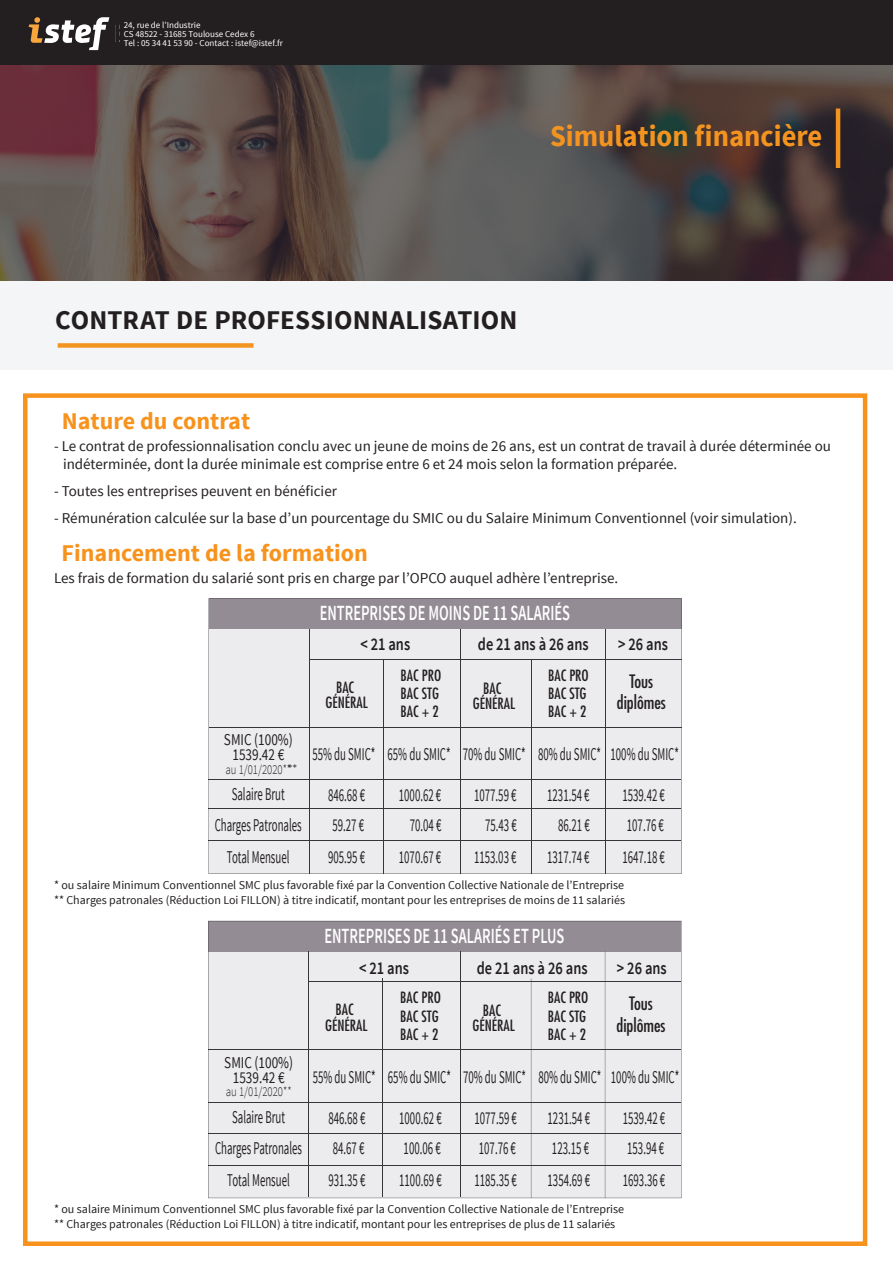
<style>
.page{position:relative;width:893px;height:1263px;background:#fff}
.page>*{position:absolute;margin:0;border:0;box-sizing:border-box;transform-origin:0 0}
.t1{font:700 30px "Source Sans Pro";color:#f49420;scale:.95 1}
.t2{font:700 27px "Source Sans Pro";letter-spacing:.005em;color:#231f20}
.t3{font:700 24px "Source Sans Pro";color:#f7931d}
.t4{font:600 21.6px "Source Sans Pro";color:#fff;scale:.67 1}
.t5{font:18px/30.5px "Source Sans Pro";color:#231f20;text-align:center;scale:.6 1}
.t6{font:600 18px "Source Sans Pro";color:#231f20;scale:.8 1}
.t7{font:condensed 18px/21.6px "Futura Std";color:#231f20;text-align:center}
.t8{font:16.5px/15px "Source Sans Pro";color:#231f20;text-align:center;scale:.8 1}
.t9{font:condensed 15.15px/18.1px "Futura Std";color:#231f20;text-align:center}
.t10{font:15px/18px "Source Sans Pro";color:#231f20}
.t11{font:300 13.5px "Source Sans Pro";color:#231f20;scale:.8 1}
.t12{font:12px/15px "Source Sans Pro";color:#231f20}
.t13{font:condensed 11.85px "Futura Std";color:#231f20}
.t14{font:9px/9px "Source Sans Pro";color:#fff}
</style>
<div class="page">
<div style="left:23px;top:393px;width:844px;height:853px;border:4px solid #f7931d"></div>
<div style="left:0;top:281px;width:893px;height:89px;background:#f4f5f6"></div>
<div style="left:0;top:0;width:893px;height:65px;background:#231f20"></div>
<svg style="left:0;top:65px;width:893px;height:216px;background:#554a47"></svg>
<hr style="left:836px;top:108px;width:4px;height:60px;background:#f49420">
<div style="left:58px;top:343px;width:196px;height:5px;background:#f49420"></div>
<svg style="left:115px;top:25px;width:1px;height:18px"></svg>
<svg style="left:29px;top:17px;width:80px;height:33px"></svg>
<svg style="left:208px;top:598px;width:474px;height:276px;background:#dedde0"></svg>
<hr style="left:209px;top:779px;width:472px;height:1px;background:#363539">
<svg style="left:208px;top:921px;width:473px;height:277px;background:#dddddf"></svg>
<hr style="left:208px;top:1102px;width:473px;height:1px;background:#363539">
<p class="t14" style="left:124px;top:20px;width:161px">24, rue de l’Industrie<br>CS 48522 - 31685 Toulouse Cedex 6<br>Tel : 05 34 41 53 90 - Contact : istef@istef.fr</p>
<h1 class="t1" style="left:550px;top:117px;width:288px">Simulation financière</h1>
<h2 class="t2" style="left:55px;top:302px;width:464px">CONTRAT DE PROFESSIONNALISATION</h2>
<h3 class="t3" style="left:62px;top:406px;width:190px">Nature du contrat</h3>
<p class="t10" style="left:63px;top:437px;width:769px;text-indent:-9px">- Le contrat de professionnalisation conclu avec un jeune de moins de 26 ans, est un contrat de travail à durée déterminée ou indéterminée, dont la durée minimale est comprise entre 6 et 24 mois selon la formation préparée.</p>
<p class="t10" style="left:54px;top:482px;width:284px">- Toutes les entreprises peuvent en bénéficier</p>
<p class="t10" style="left:54px;top:509px;width:744px">- Rémunération calculée sur la base d’un pourcentage du SMIC ou du Salaire Minimum Conventionnel (voir simulation).</p>
<h3 class="t3" style="left:62px;top:538px;width:308px">Financement de la formation</h3>
<p class="t10" style="left:54px;top:569px;width:566px">Les frais de formation du salarié sont pris en charge par l’OPCO auquel adhère l’entreprise.</p>
<p class="t4" style="left:320px;top:599px;width:375px">ENTREPRISES DE MOINS DE 11 SALARIÉS</p>
<p class="t6" style="left:478px;top:633px;width:140px">de 21 ans à 26 ans</p>
<p class="t6" style="left:360px;top:633px;width:64px">&lt; 21 ans</p>
<p class="t6" style="left:618px;top:633px;width:64px">&gt; 26 ans</p>
<p class="t8" style="left:224px;top:732px;width:88px">SMIC (100%)<br>1539.42 €</p>
<p class="t11" style="left:226px;top:761px;width:84px">au 1/01/2020**</p>
<p class="t13" style="left:288px;top:761px;width:10px">**</p>
<p class="t5" style="left:215px;top:779px;width:147px">Salaire Brut<br>Charges Patronales</p>
<p class="t5" style="left:227px;top:842px;width:106px">Total Mensuel</p>
<p class="t9" style="left:326px;top:680px;width:44px;line-height:15.1px">BAC<br>GÉNÉRAL</p>
<p class="t9" style="left:401px;top:666px;width:42px;text-align:left">BAC PRO<br>BAC STG<br>BAC + 2</p>
<p class="t9" style="left:548px;top:666px;width:42px;text-align:left">BAC PRO<br>BAC STG<br>BAC + 2</p>
<p class="t9" style="left:473px;top:680px;width:44px;line-height:15.1px">BAC<br>GÉNÉRAL</p>
<p class="t7" style="left:617px;top:670px;width:50px">Tous diplômes</p>
<p class="t5" style="left:312px;top:739px;width:612px">55% du SMIC* 65% du SMIC* 70% du SMIC* 80% du SMIC* 100% du SMIC*</p>
<p class="t5" style="left:328px;top:780px;width:63px">846.68 €</p>
<p class="t5" style="left:399px;top:780px;width:72px">1000.62 €</p>
<p class="t5" style="left:474px;top:780px;width:72px">1077.59 €</p>
<p class="t5" style="left:547px;top:780px;width:72px">1231.54 €</p>
<p class="t5" style="left:622px;top:780px;width:72px">1539.42 €</p>
<p class="t5" style="left:332px;top:810px;width:54px">59.27 €</p>
<p class="t5" style="left:410px;top:810px;width:54px">70.04 €</p>
<p class="t5" style="left:485px;top:810px;width:54px">75.43 €</p>
<p class="t5" style="left:558px;top:810px;width:54px">86.21 €</p>
<p class="t5" style="left:627px;top:810px;width:63px">107.76 €</p>
<p class="t5" style="left:328px;top:842px;width:63px">905.95 €</p>
<p class="t5" style="left:399px;top:842px;width:72px">1070.67 €</p>
<p class="t5" style="left:474px;top:842px;width:72px">1153.03 €</p>
<p class="t5" style="left:547px;top:842px;width:72px">1317.74 €</p>
<p class="t5" style="left:622px;top:842px;width:72px">1647.18 €</p>
<p class="t12" style="left:54px;top:878px;width:572px">* ou salaire Minimum Conventionnel SMC plus favorable fixé par la Convention Collective Nationale de l’Entreprise ** Charges patronales (Réduction Loi FILLON) à titre indicatif, montant pour les entreprises de moins de 11 salariés</p>
<p class="t8" style="left:224px;top:1055px;width:88px">SMIC (100%)<br>1539.42 €</p>
<p class="t11" style="left:226px;top:1083px;width:84px">au 1/01/2020**</p>
<p class="t5" style="left:215px;top:1102px;width:147px">Salaire Brut<br>Charges Patronales</p>
<p class="t5" style="left:227px;top:1165px;width:106px">Total Mensuel</p>
<p class="t4" style="left:324px;top:922px;width:359px">ENTREPRISES DE 11 SALARIÉS ET PLUS</p>
<p class="t6" style="left:359px;top:956px;width:64px">&lt; 21 ans</p>
<p class="t6" style="left:477px;top:956px;width:140px">de 21 ans à 26 ans</p>
<p class="t6" style="left:617px;top:956px;width:64px">&gt; 26 ans</p>
<p class="t9" style="left:400px;top:988px;width:42px;text-align:left">BAC PRO<br>BAC STG<br>BAC + 2</p>
<p class="t9" style="left:548px;top:988px;width:42px;text-align:left">BAC PRO<br>BAC STG<br>BAC + 2</p>
<p class="t7" style="left:616px;top:992px;width:50px">Tous diplômes</p>
<p class="t9" style="left:325px;top:1002px;width:44px;line-height:15.1px">BAC<br>GÉNÉRAL</p>
<p class="t9" style="left:472px;top:1003px;width:44px;line-height:15.1px">BAC<br>GÉNÉRAL</p>
<p class="t5" style="left:313px;top:1062px;width:612px">55% du SMIC* 65% du SMIC* 70% du SMIC* 80% du SMIC* 100% du SMIC*</p>
<p class="t5" style="left:328px;top:1103px;width:63px">846.68 €</p>
<p class="t5" style="left:399px;top:1103px;width:72px">1000.62 €</p>
<p class="t5" style="left:474px;top:1103px;width:72px">1077.59 €</p>
<p class="t5" style="left:548px;top:1103px;width:72px">1231.54 €</p>
<p class="t5" style="left:623px;top:1103px;width:72px">1539.42 €</p>
<p class="t5" style="left:333px;top:1132px;width:54px">84.67 €</p>
<p class="t5" style="left:404px;top:1132px;width:63px">100.06 €</p>
<p class="t5" style="left:479px;top:1132px;width:63px">107.76 €</p>
<p class="t5" style="left:552px;top:1132px;width:63px">123.15 €</p>
<p class="t5" style="left:627px;top:1132px;width:63px">153.94 €</p>
<p class="t5" style="left:328px;top:1165px;width:63px">931.35 €</p>
<p class="t5" style="left:399px;top:1165px;width:72px">1100.69 €</p>
<p class="t5" style="left:474px;top:1165px;width:72px">1185.35 €</p>
<p class="t5" style="left:548px;top:1165px;width:72px">1354.69 €</p>
<p class="t5" style="left:623px;top:1165px;width:72px">1693.36 €</p>
<p class="t12" style="left:54px;top:1201px;width:572px">* ou salaire Minimum Conventionnel SMC plus favorable fixé par la Convention Collective Nationale de l’Entreprise ** Charges patronales (Réduction Loi FILLON) à titre indicatif, montant pour les entreprises de plus de 11 salariés</p>
</div>
